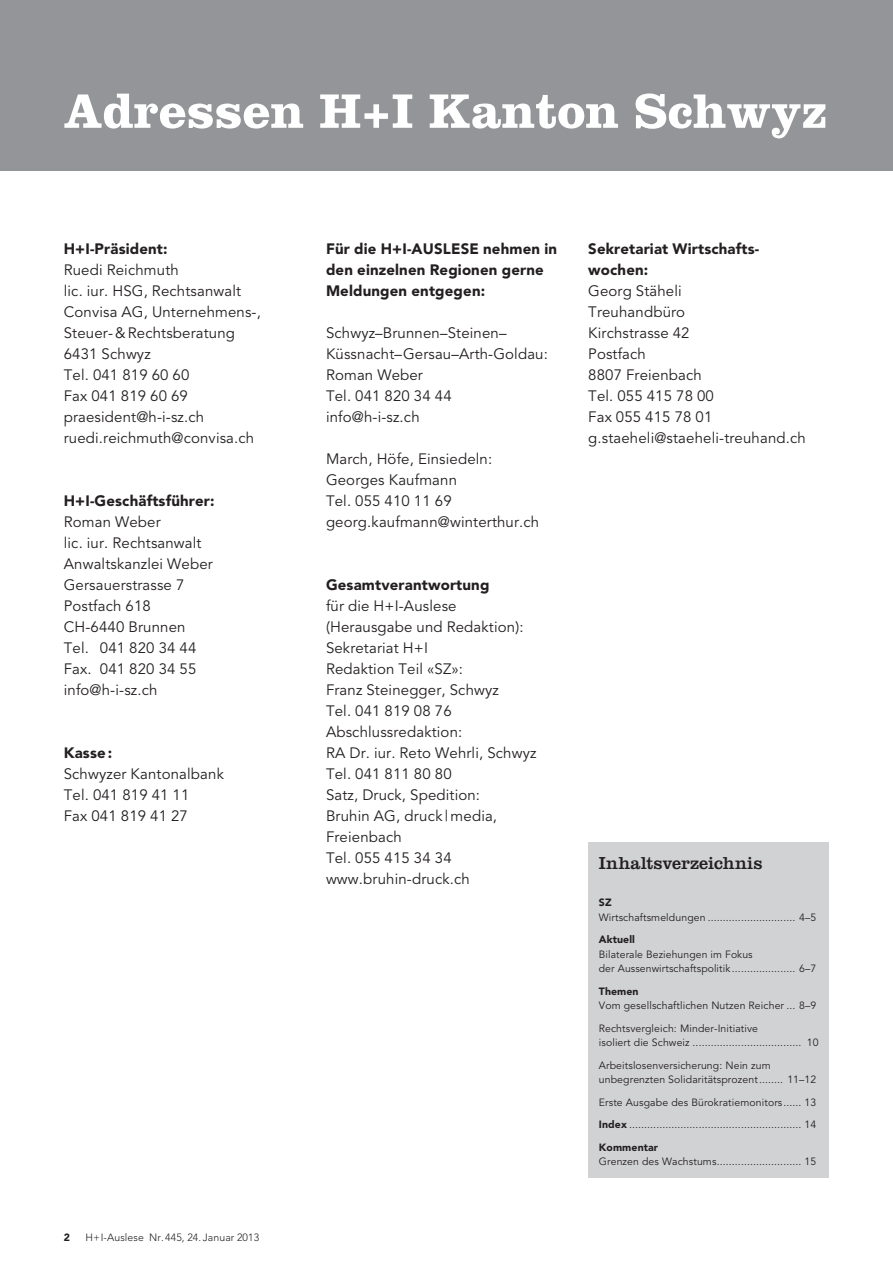
<style>
.page{position:relative;width:893px;height:1263px;background:#fff}
.page>*{position:absolute;margin:0;border:0;box-sizing:border-box;transform-origin:0 0}
.t1{font:700 50.25px "Clarendon";color:#fff}
._001_Lead{font:18px "Clarendon";letter-spacing:.005em;color:#231f20}
.t2{font:15px/21px "Avenir";letter-spacing:.01em;color:#231f20}
.t3{font:900 15px/21px "Avenir";letter-spacing:.01em;color:#231f20}
.grundtext_inhaltsver{font:10.5px/14.2px "Avenir";letter-spacing:.01em;color:#231f20}
.t4{font:300 10.5px "Avenir";letter-spacing:.01em;color:#231f20}
.grundtext_inhaltsver-2{font:900 10.5px "Avenir";letter-spacing:.01em;color:#231f20}
.s1{font-weight:900}
</style>
<div class="page">
<div style="left:0;top:0;width:893px;height:170px;background:#939598"></div>
<div style="left:588px;top:842px;width:241px;height:336px;background:#d1d2d4"></div>
<p class="t1" style="left:64px;top:81px;width:764px">Adressen H+I Kanton Schwyz</p>
<p class="t3" style="left:64px;top:238px;width:105px">H+I-Präsident:</p>
<p class="t2" style="left:64px;top:260px;width:179px">Ruedi Reichmuth<br>lic. iur. HSG, Rechtsanwalt</p>
<p class="t2" style="left:64px;top:302px;width:199px">Convisa AG, Unternehmens-,</p>
<p class="t2" style="left:64px;top:323px;width:173px">Steuer- &amp; Rechtsberatung</p>
<p class="t2" style="left:64px;top:344px;width:88px">6431 Schwyz</p>
<p class="t2" style="left:64px;top:365px;width:127px">Tel. 041 819 60 60</p>
<p class="t2" style="left:64px;top:386px;width:126px">Fax 041 819 60 69</p>
<p class="t2" style="left:64px;top:407px;width:142px">praesident@h-i-sz.ch</p>
<p class="t2" style="left:64px;top:428px;width:192px">ruedi.reichmuth@convisa.ch</p>
<p class="t3" style="left:64px;top:490px;width:152px">H+I-Geschäftsführer:</p>
<p class="t2" style="left:64px;top:512px;width:98px">Roman Weber</p>
<p class="t2" style="left:64px;top:533px;width:139px">lic. iur. Rechtsanwalt</p>
<p class="t2" style="left:64px;top:554px;width:151px">Anwaltskanzlei Weber</p>
<p class="t2" style="left:64px;top:575px;width:122px">Gersauerstrasse 7</p>
<p class="t2" style="left:64px;top:596px;width:89px">Postfach 618</p>
<p class="t2" style="left:64px;top:617px;width:123px">CH-6440 Brunnen</p>
<p class="t2" style="left:64px;top:638px;width:134px">Tel. 041 820 34 44</p>
<p class="t2" style="left:64px;top:659px;width:134px">Fax. 041 820 34 55</p>
<p class="t2" style="left:64px;top:680px;width:95px">info@h-i-sz.ch</p>
<p class="t3" style="left:64px;top:742px;width:50px">Kasse :</p>
<p class="t2" style="left:64px;top:764px;width:162px">Schwyzer Kantonalbank</p>
<p class="t2" style="left:64px;top:785px;width:127px">Tel. 041 819 41 11</p>
<p class="t2" style="left:64px;top:806px;width:126px">Fax 041 819 41 27</p>
<p class="grundtext_inhaltsver-2" style="left:64px;top:1231px;width:8px">2</p>
<p class="t4" style="left:85px;top:1231px;width:175px">H+I-Auslese Nr. 445, 24. Januar 2013</p>
<p class="t3" style="left:326px;top:238px;width:233px">Für die H+I-AUSLESE nehmen in den einzelnen Regionen gerne<br>Meldungen entgegen:</p>
<p class="t2" style="left:326px;top:323px;width:223px">Schwyz–Brunnen–Steinen–<br>Küssnacht–Gersau–Arth-Goldau:<br>Roman Weber<br>Tel. 041 820 34 44</p>
<p class="t2" style="left:326px;top:407px;width:95px">info@h-i-sz.ch</p>
<p class="t2" style="left:326px;top:449px;width:168px">March, Höfe, Einsiedeln:<br>Georges Kaufmann<br>Tel. 055 410 11 69</p>
<p class="t2" style="left:326px;top:512px;width:215px">georg.kaufmann@winterthur.ch</p>
<p class="t3" style="left:326px;top:574px;width:165px">Gesamtverantwortung</p>
<p class="t2" style="left:326px;top:596px;width:199px">für die H+I-Auslese (Herausgabe und Redaktion):<br>Sekretariat H+I</p>
<p class="t2" style="left:326px;top:659px;width:139px">Redaktion Teil «SZ»:</p>
<p class="t2" style="left:326px;top:680px;width:174px">Franz Steinegger, Schwyz</p>
<p class="t2" style="left:326px;top:701px;width:127px">Tel. 041 819 08 76</p>
<p class="t2" style="left:326px;top:722px;width:212px">Abschlussredaktion:<br>RA Dr. iur. Reto Wehrli, Schwyz<br>Tel. 041 811 80 80</p>
<p class="t2" style="left:326px;top:785px;width:172px">Satz, Druck, Spedition:<br>Bruhin AG, druck | media,<br>Freienbach<br>Tel. 055 415 34 34</p>
<p class="t2" style="left:326px;top:869px;width:145px">www.bruhin-druck.ch</p>
<p class="t3" style="left:588px;top:238px;width:173px">Sekretariat Wirtschafts&shy;wochen:</p>
<p class="t2" style="left:588px;top:281px;width:95px">Georg Stäheli</p>
<p class="t2" style="left:588px;top:302px;width:98px">Treuhandbüro</p>
<p class="t2" style="left:588px;top:323px;width:103px">Kirchstrasse 42</p>
<p class="t2" style="left:588px;top:344px;width:59px">Postfach</p>
<p class="t2" style="left:588px;top:365px;width:115px">8807 Freienbach</p>
<p class="t2" style="left:588px;top:386px;width:127px">Tel. 055 415 78 00</p>
<p class="t2" style="left:588px;top:407px;width:126px">Fax 055 415 78 01</p>
<p class="t2" style="left:588px;top:428px;width:219px">g.staeheli@staeheli-treuhand.ch</p>
<p class="_001_Lead" style="left:599px;top:853px;width:165px">Inhaltsverzeichnis</p>
<p class="grundtext_inhaltsver" style="left:599px;top:896px;width:219px"><span class="s1">SZ<br></span>Wirtschaftsmeldungen ............................. 4–5</p>
<p class="grundtext_inhaltsver" style="left:599px;top:933px;width:219px"><span class="s1">Aktuell<br></span>Bilaterale Beziehungen im Fokus<br>der Aussenwirtschaftspolitik ..................... 6–7</p>
<p class="grundtext_inhaltsver" style="left:599px;top:984px;width:219px"><span class="s1">Themen<br></span>Vom gesellschaftlichen Nutzen Reicher ... 8–9</p>
<p class="grundtext_inhaltsver" style="left:599px;top:1021px;width:161px">Rechtsvergleich: Minder-Initiative isoliert die Schweiz</p>
<p class="grundtext_inhaltsver" style="left:807px;top:1035px;width:13px">10</p>
<p class="grundtext_inhaltsver" style="left:599px;top:1058px;width:219px">Arbeitslosenversicherung: Nein zum unbegrenzten Solidaritätsprozent........ 11–12</p>
<p class="grundtext_inhaltsver" style="left:599px;top:1095px;width:219px">Erste Ausgabe des Bürokratiemonitors...... 13</p>
<p class="grundtext_inhaltsver" style="left:599px;top:1118px;width:219px"><span class="s1">Index</span> ......................................................... 14</p>
<p class="grundtext_inhaltsver-2" style="left:599px;top:1141px;width:61px">Kommentar</p>
<p class="grundtext_inhaltsver" style="left:599px;top:1155px;width:219px">Grenzen des Wachstums............................ 15</p>
</div>
